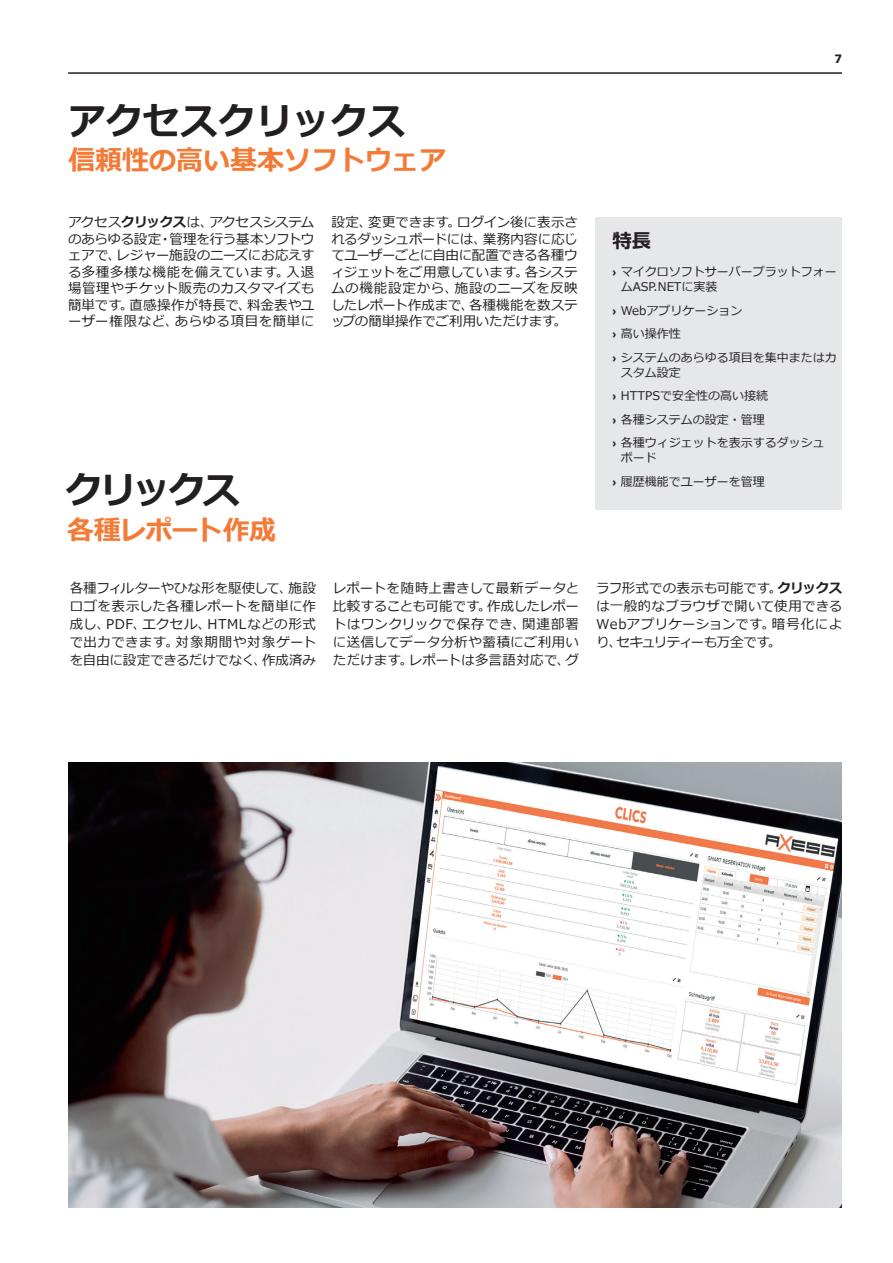
<style>
.page{position:relative;width:893px;height:1263px;background:#fff}
.page>*{position:absolute;margin:0;border:0;box-sizing:border-box;transform-origin:0 0}
.t1{font:700 37.5px "Meiryo";color:#231f20}
.t2{font:700 27px "Meiryo";color:#f37b38}
.t3{font:700 27px "Meiryo";letter-spacing:-.03em;color:#f37b38}
.t4{font:700 19.5px "Meiryo";color:#231f20}
.t5{font:13.5px/16.5px "Meiryo";letter-spacing:.015em;color:#231f20;text-align:justify}
.t6{font:12px/23.5px "Meiryo";color:#231f20}
.t7{font:700 12px "Avenir Next Cyr";color:#231f20}
.s1{font-weight:700}
.s2{font-family:"Avenir Next Cyr";font-weight:700}
</style>
<div class="page">
<hr style="left:68px;top:72px;width:774px;height:2px;background:#231f20">
<img style="left:68px;top:763px;width:774px;height:445px">
<div style="left:595px;top:217px;width:247px;height:292px;background:#e6e7e9"></div>
<h1 class="t1" style="left:68px;top:95px;width:339px">アクセスクリックス</h1>
<h2 class="t2" style="left:68px;top:141px;width:380px">信頼性の高い基本ソフトウェア</h2>
<p class="t5" style="left:68px;top:215px;width:248px">アクセス<span class="s1">クリックス</span>は、アクセスシステムのあらゆる設定・管理を行う基本ソフトウェアで、レジャー施設のニーズにお応えする多種多様な機能を備えています。入退場管理やチケット販売のカスタマイズも簡単です。直感操作が特長で、料金表やユーザー権限など、あらゆる項目を簡単に</p>
<p class="t5" style="left:331px;top:215px;width:248px">設定、変更できます。ログイン後に表示されるダッシュボードには、業務内容に応じてユーザーごとに自由に配置できる各種ウィジェットをご用意しています。各システムの機能設定から、施設のニーズを反映したレポート作成まで、各種機能を数ステップの簡単操作でご利用いただけます。</p>
<h1 class="t1" style="left:65px;top:464px;width:177px">クリックス</h1>
<h2 class="t3" style="left:67px;top:511px;width:210px">各種レポート作成</h2>
<p class="t7" style="left:834px;top:52px;width:9px">7</p>
<h3 class="t4" style="left:612px;top:228px;width:40px">特長</h3>
<p class="t6" style="left:621px;top:265px;width:217px;line-height:15px;text-indent:-9px"><span class="s2">›</span> マイクロソフトサーバープラットフォームASP.NETに実装</p>
<p class="t6" style="left:612px;top:299px;width:226px"><span class="s2">›</span> Webアプリケーション<br><span class="s2">›</span> 高い操作性<br><span class="s2">›</span> システムのあらゆる項目を集中またはカ</p>
<p class="t6" style="left:612px;top:361px;width:214px;text-indent:9px">スタム設定<br><span class="s2">›</span> HTTPSで安全性の高い接続<br><span class="s2">›</span> 各種システムの設定・管理<br><span class="s2">›</span> 各種ウィジェットを表示するダッシュ</p>
<p class="t6" style="left:612px;top:447px;width:154px;text-indent:9px">ボード<br><span class="s2">›</span> 履歴機能でユーザーを管理</p>
<p class="t5" style="left:70px;top:579px;width:248px;line-height:18px">各種フィルターやひな形を駆使して、施設ロゴを表示した各種レポートを簡単に作成し、PDF、エクセル、HTMLなどの形式で出力できます。対象期間や対象ゲートを自由に設定できるだけでなく、作成済み</p>
<p class="t5" style="left:333px;top:579px;width:248px;line-height:18px">レポートを随時上書きして最新データと比較することも可能です。作成したレポートはワンクリックで保存でき、関連部署に送信してデータ分析や蓄積にご利用いただけます。レポートは多言語対応で、グ</p>
<p class="t5" style="left:596px;top:579px;width:248px;line-height:18px">ラフ形式での表示も可能です。<span class="s1">クリックス</span>は一般的なブラウザで開いて使用できるWebアプリケーションです。暗号化により、セキュリティーも万全です。</p>
</div>
